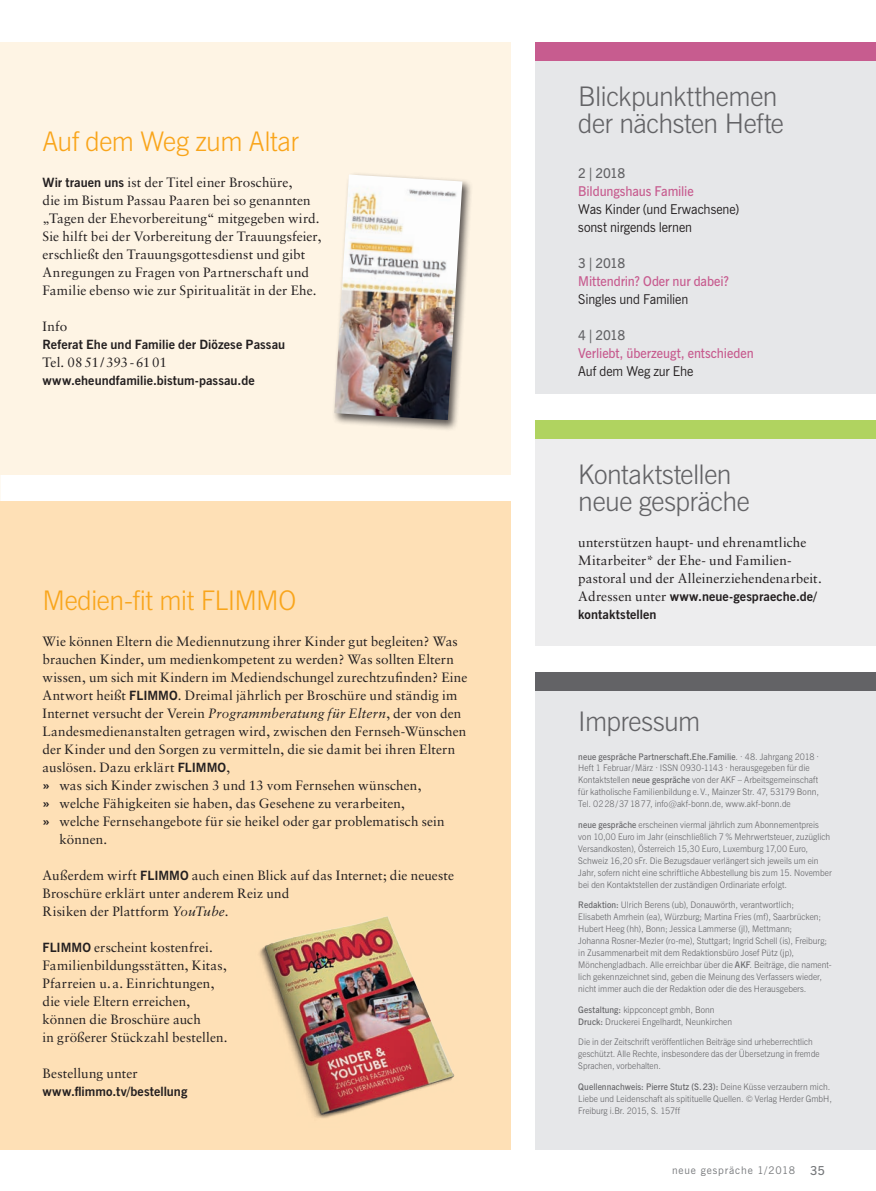
<style>
.page{position:relative;width:876px;height:1191px;background:#fff}
.page>*{position:absolute;margin:0;border:0;box-sizing:border-box;transform-origin:0 0}
.t1{font:300 27px/27px "News Gothic BT";letter-spacing:-.015em;color:#636366}
.t2{font:300 27px "News Gothic BT";letter-spacing:-.015em;color:#f9a51b}
.t3{font:13.5px/18px "Sabon";letter-spacing:.01em;color:#231f20}
.t4{font:13.5px/18px "News Gothic BT";letter-spacing:-.01em;color:#231f20;scale:.96 1}
.t5{font:600 13.5px "News Gothic BT";letter-spacing:-.005em;color:#c75c8f;scale:.96 1}
.t6{font:600 13.5px "News Gothic BT";letter-spacing:-.045em;color:#636366;scale:.96 1}
.t7{font:13.5px "Sabon";letter-spacing:-.015em;color:#231f20}
.t8{font:700 12.75px/18px "News Gothic BT";letter-spacing:.005em;color:#231f20}
.t9{font:10.5px "News Gothic BT";letter-spacing:.08em;color:#76787b}
.t10{font:300 9px/12px "News Gothic BT";letter-spacing:.005em;color:#636366;scale:.96 1}
.t11{font:300 9px/12px "News Gothic BT";letter-spacing:.005em;color:#636366;scale:.95 1}
.s1{font-family:"News Gothic BT";font-weight:700;font-size:12.75px}
.s2{font-style:italic}
.s3{font-family:"News Gothic BT";font-weight:700}
.s4{font-family:"Sabon";font-weight:400;font-size:13.5px}
.s5{font-weight:600}
.s6{font-weight:600;font-size:12.3px}
</style>
<div class="page">
<div style="left:0;top:502px;width:510px;height:648px;background:#fee0b6"></div>
<div style="left:0;top:43px;width:510px;height:432px;background:#fef4e4"></div>
<div style="left:536px;top:421px;width:340px;height:225px;background:#ededee"></div>
<div style="left:536px;top:43px;width:340px;height:351px;background:#e6e7e9"></div>
<div style="left:536px;top:672px;width:340px;height:478px;background:#e6e7e9"></div>
<img style="left:259px;top:916px;width:196px;height:202px">
<div style="left:332px;top:172px;width:142px;height:259px;background:#231f20;opacity:.75"></div>
<img style="left:334px;top:174px;width:128px;height:246px">
<div style="left:536px;top:421px;width:340px;height:18px;background:#b0d360"></div>
<div style="left:536px;top:43px;width:340px;height:18px;background:#c75c8f"></div>
<div style="left:536px;top:672px;width:340px;height:18px;background:#636366"></div>
<h1 class="t2" style="left:43px;top:125px;width:258px">Auf dem Weg zum Altar</h1>
<p class="t3" style="left:43px;top:173px;width:280px"><span class="s1">Wir trauen uns</span> ist der Titel einer Broschüre,<br>die im Bistum Passau Paaren bei so genannten „Tagen der Ehevorbereitung“ mitgegeben wird.<br>Sie hilft bei der Vorbereitung der Trauungsfeier, erschließt den Trauungsgottesdienst und gibt Anregungen zu Fragen von Partnerschaft und Familie ebenso wie zur Spiritualität in der Ehe.</p>
<p class="t3" style="left:43px;top:317px;width:26px">Info</p>
<p class="t8" style="left:43px;top:335px;width:244px">Referat Ehe und Familie der Diözese Passau</p>
<p class="t7" style="left:43px;top:354px;width:126px">Tel. 0851/393-6101</p>
<p class="t8" style="left:43px;top:371px;width:214px">www.eheundfamilie.bistum-passau.de</p>
<h1 class="t2" style="left:43px;top:584px;width:255px">Medien-fit mit FLIMMO</h1>
<p class="t3" style="left:43px;top:632px;width:417px">Wie können Eltern die Mediennutzung ihrer Kinder gut begleiten? Was</p>
<p class="t3" style="left:43px;top:650px;width:413px">brauchen Kinder, um medienkompetent zu werden? Was sollten Eltern</p>
<p class="t3" style="left:43px;top:668px;width:426px">wissen, um sich mit Kindern im Mediendschungel zurechtzufinden? Eine</p>
<p class="t3" style="left:43px;top:686px;width:416px">Antwort heißt <span class="s1">FLIMMO</span>. Dreimal jährlich per Broschüre und ständig im</p>
<p class="t3" style="left:43px;top:704px;width:420px">Internet versucht der Verein <span class="s2">Programmberatung für Eltern</span>, der von den</p>
<p class="t3" style="left:43px;top:722px;width:425px">Landesmedienanstalten getragen wird, zwischen den Fernseh-Wünschen</p>
<p class="t3" style="left:43px;top:740px;width:414px">der Kinder und den Sorgen zu vermitteln, die sie damit bei ihren Eltern</p>
<p class="t3" style="left:43px;top:758px;width:189px">auslösen. Dazu erklärt <span class="s1">FLIMMO</span>,</p>
<p class="t3" style="left:43px;top:776px;width:380px"><span class="s3">»</span> was sich Kinder zwischen 3 und 13 vom Fernsehen wünschen,</p>
<p class="t3" style="left:43px;top:794px;width:364px"><span class="s3">»</span> welche Fähigkeiten sie haben, das Gesehene zu verarbeiten,</p>
<p class="t3" style="left:43px;top:812px;width:404px"><span class="s3">»</span> welche Fernsehangebote für sie heikel oder gar problematisch sein</p>
<p class="t3" style="left:60px;top:830px;width:49px">können.</p>
<p class="t3" style="left:43px;top:866px;width:413px">Außerdem wirft <span class="s1">FLIMMO</span> auch einen Blick auf das Internet; die neueste<br>Broschüre erklärt unter anderem Reiz und<br>Risiken der Plattform <span class="s2">YouTube</span>.</p>
<p class="t3" style="left:43px;top:938px;width:187px"><span class="s1">FLIMMO</span> erscheint kostenfrei.<br>Familienbildungsstätten, Kitas,<br>Pfarreien u. a. Einrichtungen, die viele Eltern erreichen, können die Broschüre auch<br>in größerer Stückzahl bestellen.</p>
<p class="t3" style="left:43px;top:1064px;width:97px">Bestellung unter</p>
<p class="t8" style="left:43px;top:1082px;width:146px">www.flimmo.tv/bestellung</p>
<h1 class="t1" style="left:578px;top:82px;width:207px">Blickpunktthemen der nächsten Hefte</h1>
<p class="t6" style="left:578px;top:165px;width:50px">2|2018</p>
<p class="t5" style="left:578px;top:183px;width:122px">Bildungshaus Familie</p>
<p class="t4" style="left:578px;top:200px;width:169px">Was Kinder (und Erwachsene) sonst nirgends lernen</p>
<p class="t6" style="left:578px;top:255px;width:50px">3|2018</p>
<p class="t5" style="left:578px;top:273px;width:159px">Mittendrin? Oder nur dabei?</p>
<p class="t4" style="left:578px;top:290px;width:116px">Singles und Familien</p>
<p class="t6" style="left:578px;top:327px;width:50px">4|2018</p>
<p class="t5" style="left:578px;top:345px;width:184px">Verliebt, überzeugt, entschieden</p>
<p class="t4" style="left:578px;top:362px;width:121px">Auf dem Weg zur Ehe</p>
<h1 class="t1" style="left:578px;top:460px;width:173px">Kontaktstellen neue gespräche</h1>
<p class="t3" style="left:578px;top:533px;width:245px">unterstützen haupt- und ehrenamtliche<br>Mitarbeiter* der Ehe- und Familien&shy;pastoral und der Alleinerziehendenarbeit.</p>
<p class="t8" style="left:578px;top:587px;width:240px"><span class="s4">Adressen unter</span> www.neue-gespraeche.de/ kontaktstellen</p>
<h1 class="t1" style="left:578px;top:707px;width:124px">Impressum</h1>
<p class="t10" style="left:578px;top:752px;width:252px;line-height:10.8px"><span class="s5">neue gespräche Partnerschaft.Ehe.Familie</span>. · 48. Jahrgang 2018 ·<br>Heft 1 Februar/März · ISSN 0930-1143 · herausgegeben für die</p>
<p class="t10" style="left:578px;top:774px;width:252px;text-align:justify">Kontaktstellen <span class="s5">neue gespräche</span> von der AKF – Arbeitsgemeinschaft für katholische Familienbildung e.V., Mainzer Str. 47, 53179 Bonn, Tel. 0228/371877, info@akf-bonn.de, www.akf-bonn.de</p>
<p class="t10" style="left:578px;top:818px;width:265px"><span class="s5">neue gespräche</span> erscheinen viermal jährlich zum Abonnementpreis von 10,00 Euro im Jahr (einschließlich 7% Mehrwertsteuer, zuzüglich Versandkosten), Österreich 15,30 Euro, Luxemburg 17,00 Euro, Schweiz 16,20 sFr. Die Bezugsdauer verlängert sich jeweils um ein Jahr, sofern nicht eine schriftliche Abbestellung bis zum 15. November bei den Kontaktstellen der zuständigen Ordinariate erfolgt.</p>
<p class="t10" style="left:578px;top:899px;width:265px"><span class="s5">Redaktion:</span> Ulrich Berens (ub), Donauwörth, verantwortlich;<br>Elisabeth Amrhein (ea), Würzburg; Martina Fries (mf), Saarbrücken; Hubert Heeg (hh), Bonn; Jessica Lammerse (jl), Mettmann;<br>Johanna Rosner-Mezler (ro-me), Stuttgart; Ingrid Schell (is), Freiburg; in Zusammenarbeit mit dem Redaktionsbüro Josef Pütz (jp), Mönchengladbach. Alle erreichbar über die <span class="s5">AKF</span>. Beiträge, die nament&shy;lich gekennzeichnet sind, geben die Meinung des Verfassers wieder, nicht immer auch die der Redaktion oder die des Herausgebers.</p>
<p class="t10" style="left:578px;top:1003px;width:162px"><span class="s5">Gestaltung:</span> kippconcept gmbh, Bonn<br><span class="s5">Druck:</span> Druckerei Engelhardt, Neunkirchen</p>
<p class="t11" style="left:578px;top:1036px;width:256px">Die in der Zeitschrift veröffentlichen Beiträge sind urheberrechtlich geschützt. Alle Rechte, insbesondere das der Übersetzung in fremde<br>Sprachen, vorbehalten.</p>
<p class="t10" style="left:578px;top:1080px;width:266px"><span class="s5">Quellennachweis: Pierre Stutz (S.23):</span> Deine Küsse verzaubern mich.<br>Liebe und Leidenschaft als spitituelle Quellen. © Verlag Herder GmbH,<br>Freiburg i.Br. 2015, S. 157ff</p>
<p class="t9" style="left:672px;top:1164px;width:154px">neue gespräche 1/2018 <span class="s6">35</span></p>
</div>
